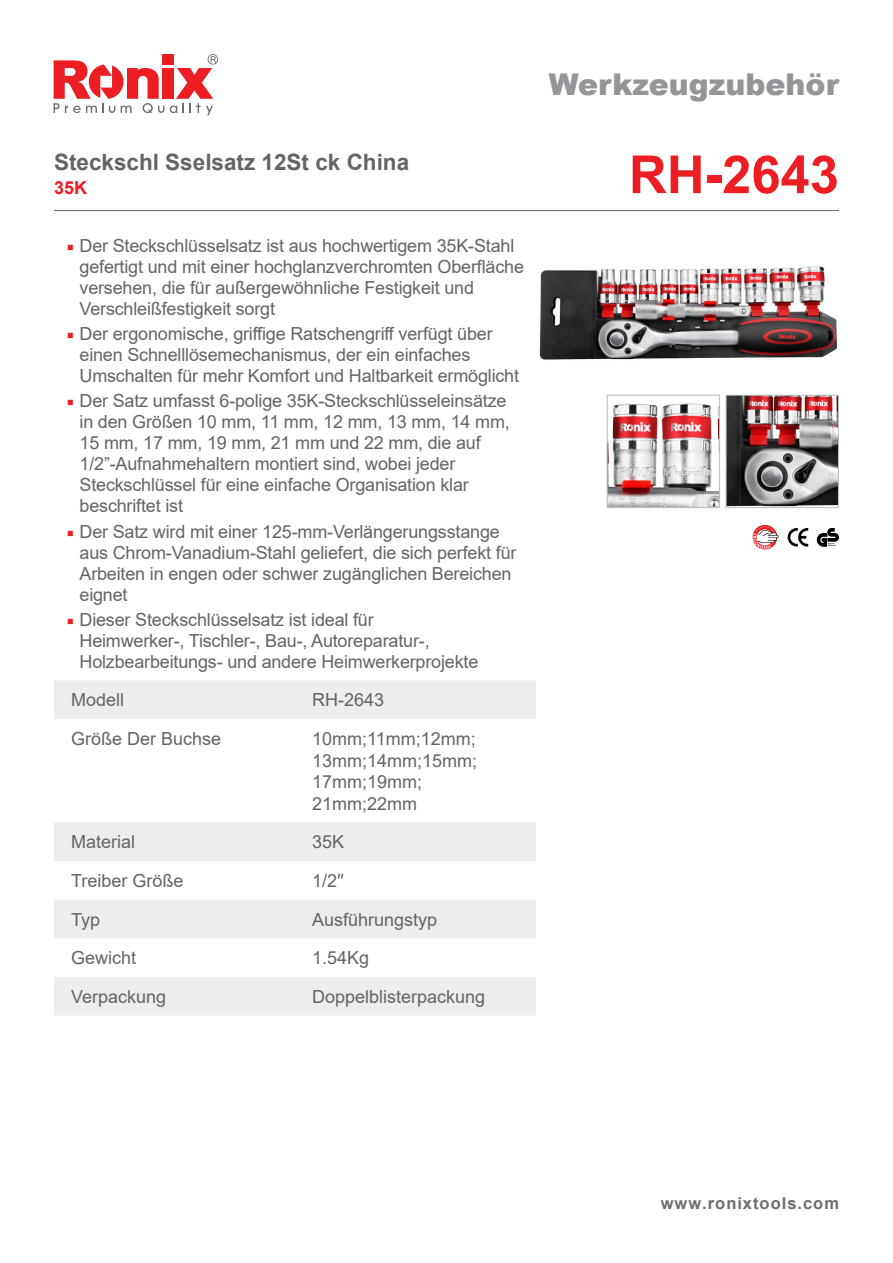
<style>
.page{position:relative;width:893px;height:1263px;background:#fff}
.page>*{position:absolute;margin:0;border:0;box-sizing:border-box;transform-origin:0 0}
.t1{font:700 52.5px "Arial";color:#ed1d24}
.t2{font:900 30px "Arial";color:#939598}
.t3{font:700 22.5px "Arial";color:#636466}
.t4{font:18px/21px "Arial";letter-spacing:-.01em;color:#636466}
.t5{font:700 18px "Arial";color:#ed1d24}
.t6{font:700 16.5px "Arial";letter-spacing:.06em;color:#6d6e71}
.s1{font-family:"Minion Pro";color:#ed1d24}
.s2{font-family:"Acumin Variable Concept"}
</style>
<div class="page">
<svg style="left:170px;top:54px;width:48px;height:61px"></svg>
<div style="left:162px;top:68px;width:11px;height:31px;background:#ed1d24"></div>
<svg style="left:54px;top:60px;width:110px;height:53px"></svg>
<div style="left:162px;top:54px;width:11px;height:11px;background:#ed1d24"></div>
<svg style="left:54px;top:680px;width:482px;height:336px"></svg>
<hr style="left:54px;top:210px;width:785px;height:1px;background:#6d6e71">
<img style="left:539px;top:266px;width:299px;height:94px">
<img style="left:609px;top:403px;width:109px;height:103px">
<div style="left:607px;top:395px;width:113px;height:113px;border:1px solid #bcbec0"></div>
<img style="left:728px;top:397px;width:109px;height:109px">
<div style="left:726px;top:395px;width:113px;height:113px;border:1px solid #bcbec0"></div>
<svg style="left:752px;top:524px;width:27px;height:26px"></svg>
<svg style="left:788px;top:528px;width:20px;height:18px"></svg>
<svg style="left:817px;top:528px;width:22px;height:19px"></svg>
<p class="t3" style="left:54px;top:146px;width:357px">Steckschl Sselsatz 12St ck China</p>
<p class="t5" style="left:54px;top:175px;width:35px">35K</p>
<p class="t4" style="left:80px;top:235px;width:446px;text-indent:-13px"><span class="s1">■</span> Der Steckschlüsselsatz ist aus hochwertigem 35K-Stahl gefertigt und mit einer hochglanzverchromten Oberfläche versehen, die für außergewöhnliche Festigkeit und Verschleißfestigkeit sorgt</p>
<p class="t4" style="left:80px;top:323px;width:441px;text-indent:-13px"><span class="s1">■</span> Der ergonomische, griffige Ratschengriff verfügt über einen Schnelllösemechanismus, der ein einfaches<br>Umschalten für mehr Komfort und Haltbarkeit ermöglicht</p>
<p class="t4" style="left:80px;top:390px;width:432px;text-indent:-13px"><span class="s1">■</span> Der Satz umfasst 6-polige 35K-Steckschlüsseleinsätze in den Größen 10 mm, 11 mm, 12 mm, 13 mm, 14 mm, 15 mm, 17 mm, 19 mm, 21 mm und 22 mm, die auf 1/2”-Aufnahmehaltern montiert sind, wobei jeder Steckschlüssel für eine einfache Organisation klar beschriftet ist</p>
<p class="t4" style="left:80px;top:521px;width:438px;text-indent:-13px"><span class="s1">■</span> Der Satz wird mit einer 125-mm-Verlängerungsstange aus Chrom-Vanadium-Stahl geliefert, die sich perfekt für Arbeiten in engen oder schwer zugänglichen Bereichen eignet</p>
<p class="t4" style="left:80px;top:609px;width:400px;text-indent:-13px"><span class="s1">■</span> Dieser Steckschlüsselsatz ist ideal für<br>Heimwerker-, Tischler-, Bau-, Autoreparatur-,<br>Holzbearbeitungs- und andere Heimwerkerprojekte</p>
<p class="t4" style="left:71px;top:689px;width:55px">Modell</p>
<p class="t4" style="left:312px;top:689px;width:74px">RH-2643</p>
<p class="t4" style="left:71px;top:728px;width:152px">Größe Der Buchse</p>
<p class="t4" style="left:312px;top:728px;width:167px;line-height:21.6px">10mm;11mm;12mm;<br>13mm;14mm;15mm;<br>17mm;19mm;<br>21mm;22mm</p>
<p class="t4" style="left:71px;top:831px;width:66px">Material</p>
<p class="t4" style="left:312px;top:831px;width:34px">35K</p>
<p class="t4" style="left:71px;top:870px;width:114px">Treiber Größe</p>
<p class="t4" style="left:312px;top:870px;width:33px">1/2<span class="s2">”</span></p>
<p class="t4" style="left:71px;top:909px;width:31px">Typ</p>
<p class="t4" style="left:312px;top:909px;width:127px">Ausführungstyp</p>
<p class="t4" style="left:71px;top:947px;width:67px">Gewicht</p>
<p class="t4" style="left:312px;top:947px;width:59px">1.54Kg</p>
<p class="t4" style="left:71px;top:986px;width:97px">Verpackung</p>
<p class="t4" style="left:312px;top:986px;width:175px">Doppelblisterpackung</p>
<h2 class="t2" style="left:549px;top:63px;width:292px">Werkzeugzubehör</h2>
<h1 class="t1" style="left:629px;top:138px;width:212px">RH-2643</h1>
<p class="t6" style="left:661px;top:1192px;width:180px">www.ronixtools.com</p>
</div>
